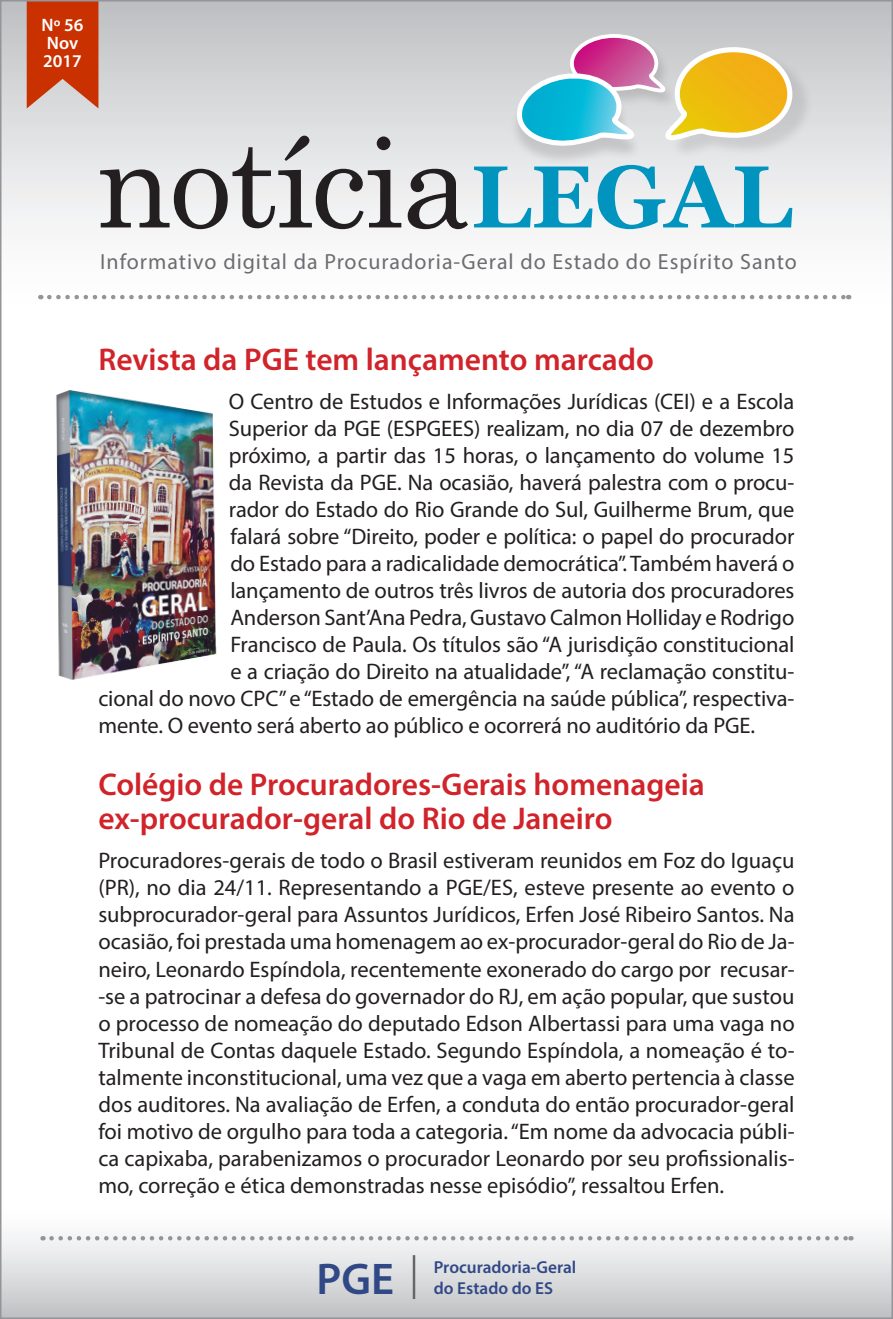
<style>
.page{position:relative;width:893px;height:1319px;background:#fff}
.page>*{position:absolute;margin:0;border:0;box-sizing:border-box;transform-origin:0 0}
.t1{font:124.5px "Century";letter-spacing:-.02em;color:#231f20}
.t2{font:600 44.55px "Myriad Pro";color:#314886}
.t3{font:600 31.5px/34.5px "Myriad Pro";color:#d1232a}
.t4{font:22.5px/27px "Myriad Pro";letter-spacing:-.005em;color:#231f20;text-align:justify}
.t5{font:21.9px "Myriad Pro";letter-spacing:.045em;color:#6c6d70}
.t6{font:600 18px/18px "Myriad Pro";color:#fff}
.t7{font:600 17.4px/20.9px "Myriad Pro";color:#314886}
.s1{font-family:"Vani";font-weight:700;font-size:87.9px;color:#0094bf}
</style>
<div class="page">
<div style="left:0;top:1203px;width:893px;height:115px;background:linear-gradient(to bottom,#fff,#c3c4c7)"></div>
<hr style="left:413px;top:1254px;width:2px;height:44px;background:#666">
<svg style="left:51px;top:1235px;width:800px;height:5px"></svg>
<div style="left:0;top:0;width:893px;height:314px;background:linear-gradient(to bottom,#c1c2c5,#fff)"></div>
<svg style="left:49px;top:295px;width:800px;height:4px"></svg>
<svg style="left:27px;top:3px;width:71px;height:105px;background:#cb481e"></svg>
<div style="left:671px;top:49px;width:142px;height:109px;background:#231f20;opacity:.11"></div>
<div style="left:509px;top:78px;width:133px;height:88px;background:#231f20;opacity:.15"></div>
<svg style="left:511px;top:32px;width:284px;height:116px;background:#c0bfa8"></svg>
<img style="left:56px;top:390px;width:161px;height:290px">
<p class="t6" style="left:42px;top:16px;width:43px">Nº 56<br>Nov<br>2017</p>
<h1 class="t1" style="left:96px;top:78px;width:698px">notícia<span class="s1">LEGAL</span></h1>
<p class="t5" style="left:100px;top:248px;width:698px">Informativo digital da Procuradoria-Geral do Estado do Espírito Santo</p>
<h3 class="t3" style="left:98px;top:341px;width:557px">Revista da PGE tem lançamento marcado</h3>
<p class="t4" style="left:229px;top:387px;width:567px">O Centro de Estudos e Informações Jurídicas (CEI) e a Escola</p>
<p class="t4" style="left:229px;top:414px;width:567px">Superior da PGE (ESPGEES) realizam, no dia 07 de dezembro</p>
<p class="t4" style="left:229px;top:441px;width:567px">próximo, a partir das 15 horas, o lançamento do volume 15</p>
<p class="t4" style="left:229px;top:468px;width:567px">da Revista da PGE. Na ocasião, haverá palestra com o procu-</p>
<p class="t4" style="left:229px;top:495px;width:567px">rador do Estado do Rio Grande do Sul, Guilherme Brum, que</p>
<p class="t4" style="left:230px;top:522px;width:566px">falará sobre “Direito, poder e política: o papel do procurador</p>
<p class="t4" style="left:230px;top:549px;width:565px">do Estado para a radicalidade democrática”. Também haverá o</p>
<p class="t4" style="left:230px;top:576px;width:566px">lançamento de outros três livros de autoria dos procuradores</p>
<p class="t4" style="left:230px;top:603px;width:565px">Anderson Sant’Ana Pedra, Gustavo Calmon Holliday e Rodrigo</p>
<p class="t4" style="left:230px;top:630px;width:566px">Francisco de Paula. Os títulos são “A jurisdição constitucional</p>
<p class="t4" style="left:230px;top:657px;width:565px">e a criação do Direito na atualidade”, “A reclamação constitu-</p>
<p class="t4" style="left:98px;top:684px;width:698px">cional do novo CPC” e “Estado de emergência na saúde pública”, respectiva-</p>
<p class="t4" style="left:98px;top:711px;width:658px">mente. O evento será aberto ao público e ocorrerá no auditório da PGE.</p>
<h3 class="t3" style="left:98px;top:766px;width:608px">Colégio de Procuradores-Gerais homenageia ex-procurador-geral do Rio de Janeiro</h3>
<p class="t4" style="left:98px;top:846px;width:698px">Procuradores-gerais de todo o Brasil estiveram reunidos em Foz do Iguaçu (PR), no dia 24/11. Representando a PGE/ES, esteve presente ao evento o subprocurador-geral para Assuntos Jurídicos, Erfen José Ribeiro Santos. Na ocasião, foi prestada uma homenagem ao ex-procurador-geral do Rio de Ja&shy;neiro, Leonardo Espíndola, recentemente exonerado do cargo por recusar--se a patrocinar a defesa do governador do RJ, em ação popular, que sustou o processo de nomeação do deputado Edson Albertassi para uma vaga no Tribunal de Contas daquele Estado. Segundo Espíndola, a nomeação é to&shy;talmente inconstitucional, uma vez que a vaga em aberto pertencia à classe dos auditores. Na avaliação de Erfen, a conduta do então procurador-geral foi motivo de orgulho para toda a categoria. “Em nome da advocacia públi&shy;ca capixaba, parabenizamos o procurador Leonardo por seu profissionalis&shy;mo, correção e ética demonstradas nesse episódio”, ressaltou Erfen.</p>
<h2 class="t2" style="left:317px;top:1250px;width:79px">PGE</h2>
<p class="t7" style="left:434px;top:1256px;width:144px">Procuradoria-Geral do Estado do ES</p>
</div>
